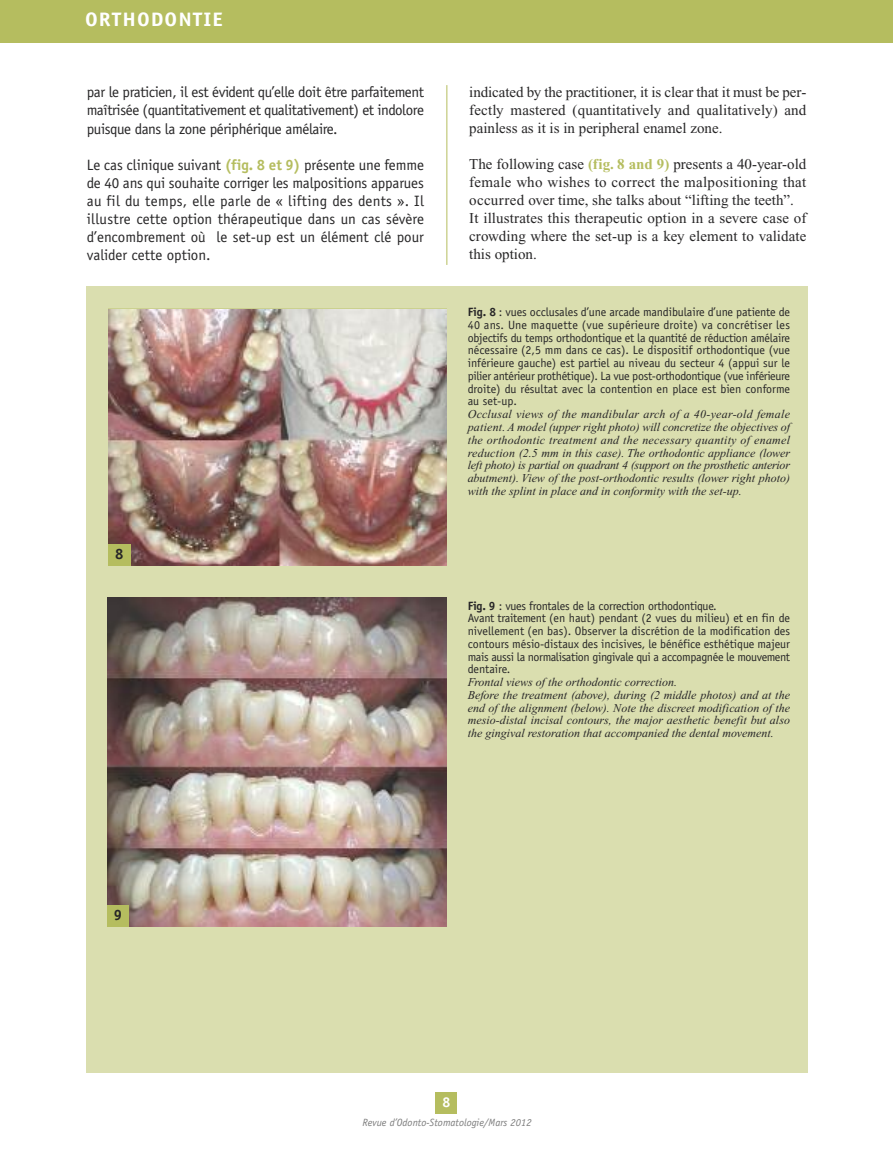
<style>
.page{position:relative;width:893px;height:1149px;background:#fff}
.page>*{position:absolute;margin:0;border:0;box-sizing:border-box;transform-origin:0 0}
.t1{font:700 19.5px "Officina Sans";letter-spacing:.05em;color:#fff;scale:1.1 1}
.t2{font:15px/18px "Officina Sans";letter-spacing:-.02em;color:#272627;text-align:justify}
.t3{font:15px/18px "Times New Roman";letter-spacing:.005em;color:#272627;text-align:justify}
.t4{font:700 15px "Officina Sans";color:#272627}
.t5{font:700 14.25px "Officina Sans";color:#fff}
.t6{font:12px/12.8px "Officina Sans";letter-spacing:-.005em;color:#272627;text-align:justify}
.t7{font:italic 12px/12.8px "Times New Roman";color:#272627;text-align:justify}
.t8{font:italic 10.5px "Officina Sans";color:#7d7d7d}
.s1{font-weight:700;color:#b5bd5f}
.s2{font-weight:700}
</style>
<div class="page">
<div style="left:436px;top:1091px;width:21px;height:22px;background:#b5bd5f"></div>
<div style="left:0;top:0;width:893px;height:43px;background:#b5bd5f"></div>
<hr style="left:446px;top:85px;width:1px;height:180px;background:#b5bd5f">
<div style="left:86px;top:286px;width:722px;height:785px;background:#dadeaf"></div>
<img style="left:109px;top:310px;width:337px;height:256px">
<div style="left:108px;top:544px;width:23px;height:22px;background:#b5bd5f"></div>
<img style="left:108px;top:597px;width:338px;height:329px">
<div style="left:107px;top:905px;width:22px;height:21px;background:#b5bd5f"></div>
<h1 class="t1" style="left:85px;top:12px;width:127px">ORTHODONTIE</h1>
<p class="t2" style="left:87px;top:85px;width:339px">par le praticien, il est évident qu’elle doit être parfaitement maîtrisée (quantitativement et qualitativement) et indolore puisque dans la zone périphérique amélaire.</p>
<p class="t2" style="left:87px;top:157px;width:339px">Le cas clinique suivant <span class="s1">(fig. 8 et 9)</span> présente une femme de 40 ans qui souhaite corriger les malpositions apparues au fil du temps, elle parle de « lifting des dents ». Il illustre cette option thérapeutique dans un cas sévère d’encombrement où le set-up est un élément clé pour valider cette option.</p>
<p class="t4" style="left:115px;top:548px;width:10px">8</p>
<p class="t3" style="left:469px;top:84px;width:339px">indicated by the practitioner, it is clear that it must be per&shy;fectly mastered (quantitatively and qualitatively) and painless as it is in peripheral enamel zone.</p>
<p class="t3" style="left:469px;top:156px;width:339px;text-align:left">The following case <span class="s1">(fig. 8 and 9)</span> presents a 40-year-old female who wishes to correct the malpositioning that occurred over time, she talks about “lifting the teeth”.<br>It illustrates this therapeutic option in a severe case of crowding where the set-up is a key element to validate this option.</p>
<p class="t6" style="left:468px;top:306px;width:324px"><span class="s2">Fig. 8</span> : vues occlusales d’une arcade mandibulaire d’une patiente de 40 ans. Une maquette (vue supérieure droite) va concrétiser les objectifs du temps orthodontique et la quantité de réduction amélaire nécessaire (2,5 mm dans ce cas). Le dispositif orthodontique (vue inférieure gauche) est partiel au niveau du secteur 4 (appui sur le pilier antérieur prothétique). La vue post-orthodontique (vue inférieure droite) du résultat avec la contention en place est bien conforme au set-up.</p>
<p class="t7" style="left:468px;top:409px;width:324px">Occlusal views of the mandibular arch of a 40-year-old female patient. A model (upper right photo) will concretize the objectives of the orthodontic treatment and the necessary quantity of enamel reduction (2.5 mm in this case). The orthodontic appliance (lower left photo) is partial on quadrant 4 (support on the prosthetic anterior abutment). View of the post-orthodontic results (lower right photo) with the splint in place and in conformity with the set-up.</p>
<p class="t6" style="left:468px;top:600px;width:324px;text-align:left"><span class="s2">Fig. 9</span> : vues frontales de la correction orthodontique.<br>Avant traitement (en haut) pendant (2 vues du milieu) et en fin de nivellement (en bas). Observer la discrétion de la modification des contours mésio-distaux des incisives, le bénéfice esthétique majeur mais aussi la normalisation gingivale qui a accompagnée le mouvement dentaire.</p>
<p class="t7" style="left:468px;top:676px;width:324px;text-align:left">Frontal views of the orthodontic correction.<br>Before the treatment (above), during (2 middle photos) and at the end of the alignment (below). Note the discreet modification of the mesio-distal incisal contours, the major aesthetic benefit but also the gingival restoration that accompanied the dental movement.</p>
<p class="t4" style="left:114px;top:908px;width:10px">9</p>
<p class="t5" style="left:442px;top:1096px;width:9px">8</p>
<p class="t8" style="left:363px;top:1117px;width:171px">Revue d’Odonto-Stomatologie/Mars 2012</p>
</div>
